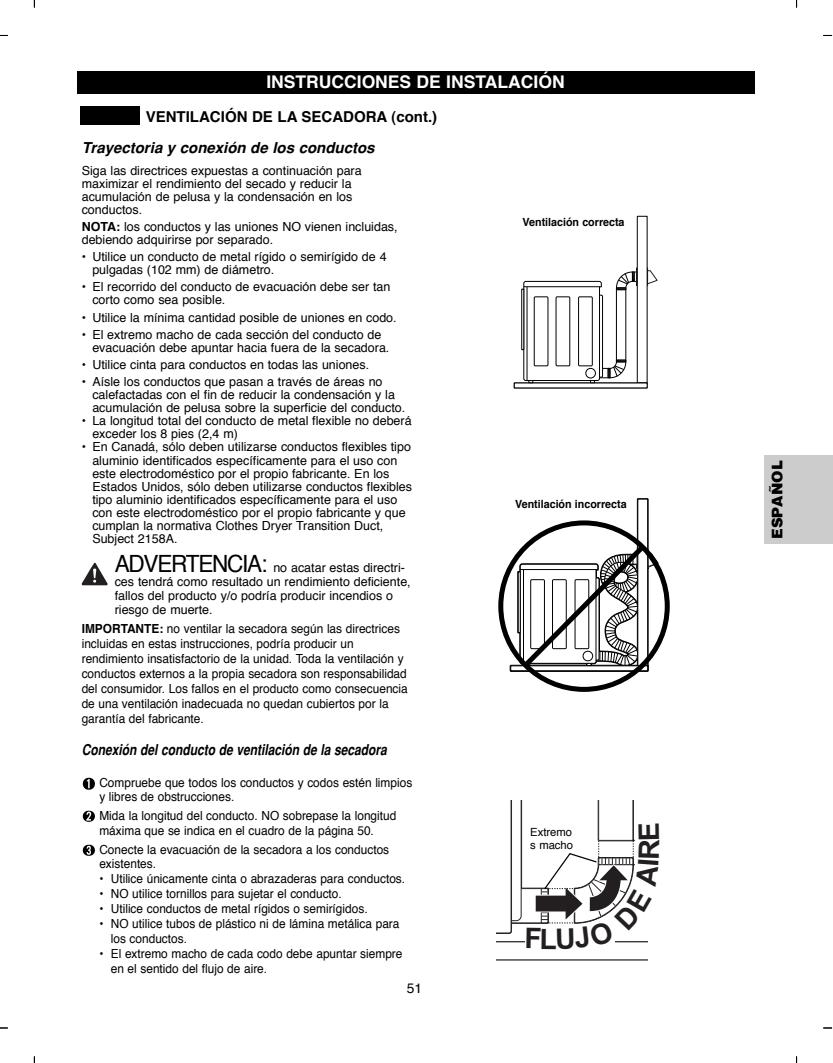
<style>
.page{position:relative;width:833px;height:1063px;background:#fff}
.page>*{position:absolute;margin:0;border:0;box-sizing:border-box;transform-origin:0 0}
.t1{font:700 17.5px "Helvetica";color:#fff}
.t2{font:italic 700 15px "Helvetica";color:#000;scale:.8 1}
.t3{font:italic 700 15px "Helvetica";color:#000}
.t4{font:700 15px "Helvetica";color:#000}
.t5{font:900 15px "Helvetica";color:#000}
.t6{font:13.75px "Helvetica";color:#000}
.t7{font:12.5px/13px "Helvetica";color:#000}
.t8{font:12.5px/15px "Helvetica";color:#000;scale:.95 1}
.t9{font:700 11.25px "Helvetica";color:#000;scale:.95 1}
.t10{font:11.25px/13.5px "Helvetica";color:#000}
.s1{font-weight:700}
.s2{font-size:23.75px}
</style>
<div class="page">
<div style="left:77px;top:71px;width:677px;height:22px;background:#000"></div>
<svg style="left:82px;top:778px;width:13px;height:12px"></svg>
<svg style="left:82px;top:810px;width:13px;height:12px"></svg>
<svg style="left:82px;top:844px;width:13px;height:12px"></svg>
<svg style="left:82px;top:562px;width:26px;height:23px"></svg>
<svg style="left:647px;top:267px;width:11px;height:19px"></svg>
<div style="left:636px;top:216px;width:11px;height:167px;background:#fff;border:1px solid #000"></div>
<svg style="left:514px;top:382px;width:133px;height:6px"></svg>
<div style="left:521px;top:289px;width:3px;height:61px;background:#fff;border:1px solid #000"></div>
<svg style="left:523px;top:267px;width:114px;height:116px"></svg>
<div style="left:585px;top:368px;width:10px;height:10px;border:1px solid #000;border-radius:50%"></div>
<svg style="left:636px;top:499px;width:1px;height:41px"></svg>
<div style="left:637px;top:498px;width:11px;height:168px;background:#fff;border:1px solid #000"></div>
<svg style="left:510px;top:665px;width:8px;height:6px"></svg>
<div style="left:517px;top:571px;width:3px;height:62px;background:#fff;border:1px solid #000"></div>
<div style="left:498px;top:520px;width:171px;height:172px;border:5px solid #000;border-radius:50%"></div>
<svg style="left:518px;top:540px;width:142px;height:132px"></svg>
<div style="left:80px;top:106px;width:60px;height:19px;background:#000"></div>
<div style="left:763px;top:455px;width:69px;height:89px;background:#ccc"></div>
<svg style="left:496px;top:800px;width:152px;height:160px"></svg>
<h1 class="t1" style="left:266px;top:75px;width:300px">INSTRUCCIONES DE INSTALACIÓN</h1>
<p class="t4" style="left:146px;top:111px;width:293px">VENTILACIÓN DE LA SECADORA (cont.)</p>
<p class="t3" style="left:82px;top:143px;width:294px">Trayectoria y conexión de los conductos</p>
<p class="t7" style="left:82px;top:165px;width:281px">Siga las directrices expuestas a continuación para maximizar el rendimiento del secado y reducir la acumulación de pelusa y la condensación en los conductos.</p>
<p class="t7" style="left:82px;top:221px;width:317px"><span class="s1">NOTA:</span> los conductos y las uniones NO vienen incluidas, debiendo adquirirse por separado.</p>
<p class="t7" style="left:92px;top:251px;width:296px;text-indent:-11px">• Utilice un conducto de metal rígido o semirígido de 4 pulgadas (102 mm) de diámetro.</p>
<p class="t7" style="left:92px;top:281px;width:299px;text-indent:-11px">• El recorrido del conducto de evacuación debe ser tan corto como sea posible.</p>
<p class="t7" style="left:82px;top:312px;width:316px">• Utilice la mínima cantidad posible de uniones en codo.</p>
<p class="t7" style="left:92px;top:329px;width:298px;text-indent:-11px">• El extremo macho de cada sección del conducto de evacuación debe apuntar hacia fuera de la secadora.</p>
<p class="t7" style="left:82px;top:359px;width:289px">• Utilice cinta para conductos en todas las uniones.</p>
<p class="t7" style="left:92px;top:376px;width:314px;text-indent:-11px">• Aísle los conductos que pasan a través de áreas no calefactadas con el fin de reducir la condensación y la acumulación de pelusa sobre la superficie del conducto.</p>
<p class="t7" style="left:92px;top:415px;width:321px;text-indent:-11px">• La longitud total del conducto de metal flexible no deberá exceder los 8 pies (2,4 m)</p>
<p class="t7" style="left:92px;top:441px;width:321px;text-indent:-11px">• En Canadá, sólo deben utilizarse conductos flexibles tipo aluminio identificados específicamente para el uso con este electrodoméstico por el propio fabricante. En los Estados Unidos, sólo deben utilizarse conductos flexibles tipo aluminio identificados específicamente para el uso con este electrodoméstico por el propio fabricante y que cumplan la normativa Clothes Dryer Transition Duct, Subject 2158A.</p>
<p class="t7" style="left:115px;top:562px;width:297px;line-height:13.8px"><span class="s2">ADVERTENCIA:</span> no acatar estas directri&shy;ces tendrá como resultado un rendimiento deficiente, fallos del producto y/o podría producir incendios o riesgo de muerte.</p>
<p class="t8" style="left:82px;top:622px;width:345px"><span class="s1">IMPORTANTE:</span> no ventilar la secadora según las directrices incluidas en estas instrucciones, podría producir un rendimiento insatisfactorio de la unidad. Toda la ventilación y conductos externos a la propia secadora son responsabilidad del consumidor. Los fallos en el producto como consecuencia de una ventilación inadecuada no quedan cubiertos por la garantía del fabricante.</p>
<p class="t2" style="left:82px;top:743px;width:383px">Conexión del conducto de ventilación de la secadora</p>
<p class="t8" style="left:99px;top:776px;width:331px;line-height:14.4px">Compruebe que todos los conductos y codos estén limpios y libres de obstrucciones.</p>
<p class="t8" style="left:99px;top:809px;width:314px;line-height:14.4px">Mida la longitud del conducto. NO sobrepase la longitud máxima que se indica en el cuadro de la página 50.</p>
<p class="t8" style="left:99px;top:843px;width:306px;line-height:14.4px">Conecte la evacuación de la secadora a los conductos existentes.</p>
<p class="t8" style="left:99px;top:872px;width:323px">• Utilice únicamente cinta o abrazaderas para conductos.</p>
<p class="t8" style="left:99px;top:887px;width:257px">• NO utilice tornillos para sujetar el conducto.</p>
<p class="t8" style="left:99px;top:902px;width:284px">• Utilice conductos de metal rígidos o semirígidos.</p>
<p class="t8" style="left:111px;top:917px;width:305px;text-indent:-11px">• NO utilice tubos de plástico ni de lámina metálica para los conductos.</p>
<p class="t8" style="left:111px;top:947px;width:308px;text-indent:-11px">• El extremo macho de cada codo debe apuntar siempre en el sentido del flujo de aire.</p>
<p class="t6" style="left:406px;top:982px;width:17px">51</p>
<p class="t9" style="left:522px;top:217px;width:109px">Ventilación correcta</p>
<p class="t9" style="left:515px;top:499px;width:119px">Ventilación incorrecta</p>
<p class="t10" style="left:530px;top:826px;width:44px">Extremo s macho</p>
<p class="t5" style="left:766px;top:539px;width:80px;rotate:-90deg">ESPAÑOL</p>
</div>
